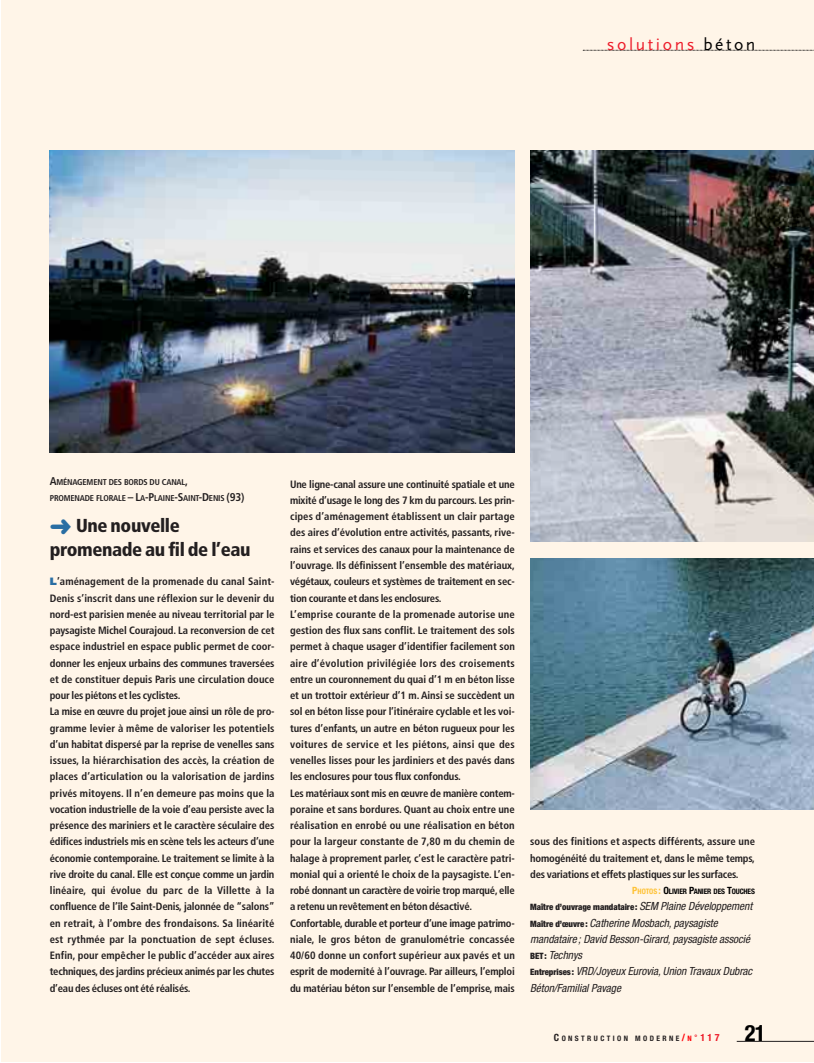
<style>
.page{position:relative;width:814px;height:1063px;background:#fff}
.page>*{position:absolute;margin:0;border:0;box-sizing:border-box;transform-origin:0 0}
.t1{font:700 condensed 22.5px "Helvetica Neue";color:#000}
.t2{font:900 condensed 18.75px/23.8px "Frutiger";letter-spacing:-.02em;color:#231f20}
.t3{font:17.5px "Scala Sans";letter-spacing:.15em;color:#ed1c2a}
.t4{font:italic condensed 11.25px/16.2px "Helvetica Neue";letter-spacing:-.005em;color:#231f20}
.t5{font:700 condensed 10.62px/16.2px "Frutiger";letter-spacing:-.005em;color:#231f20}
.t6{font:900 condensed 8.75px "Helvetica Neue";letter-spacing:-.005em;color:#231f20}
.t7{font:700 condensed 8.5px/16.2px "Frutiger";letter-spacing:-.02em;color:#231f20}
.t8{font:700 condensed 7.5px "Helvetica Neue";letter-spacing:-.02em;color:#000}
.t9{font:700 condensed 7.5px "Helvetica Neue";letter-spacing:.32em;color:#231f20}
.s1{color:#000}
.s2{font-size:11.25px}
.s3{color:#296ea3}
.s4{font-weight:900;font-stretch:normal;color:#296ea3}
.s5{font-size:10px;color:#fec133}
.s6{color:#fec133}
.s7{font-size:10px}
.s8{font-weight:400;font-style:italic;font-size:11.25px}
.s9{font-weight:900;font-style:normal;font-size:8.75px}
.s10{font-size:10px;color:#ff0007}
.s11{color:#ff0007}
.s12{font-family:"Rotis Sans Serif";font-stretch:normal;font-size:10px;color:#ed1c2a}
.s13{font-size:10px;color:#ed1c2a}
</style>
<div class="page">
<div style="left:1px;top:0;width:813px;height:1062px;background:#fff5e8"></div>
<hr style="left:737px;top:1041px;width:77px;height:1px;background:#231f20">
<svg style="left:583px;top:50px;width:231px;height:1px"></svg>
<img style="left:50px;top:150px;width:465px;height:302px">
<img style="left:530px;top:150px;width:284px;height:392px">
<img style="left:530px;top:558px;width:284px;height:252px">
<h3 class="t3" style="left:607px;top:37px;width:150px">solutions <span class="s1">béton</span></h3>
<p class="t7" style="left:50px;top:474px;width:196px"><span class="s2">A</span>MÉNAGEMENT DES BORDS DU CANAL<span class="s2">,<br></span>PROMENADE FLORALE <span class="s2">– L</span>A<span class="s2">-P</span>LAINE<span class="s2">-S</span>AINT<span class="s2">-D</span>ENIS <span class="s2">(93)</span></p>
<h2 class="t2" style="left:50px;top:515px;width:202px"><span class="s3">➜</span> Une nouvelle promenade au fil de l’eau</h2>
<p class="t5" style="left:50px;top:574px;width:226px"><span class="s4">L</span>’aménagement de la promenade du canal Saint-Denis s’inscrit dans une réflexion sur le devenir du nord-est parisien menée au niveau territorial par le paysagiste Michel Courajoud. La reconversion de cet espace industriel en espace public permet de coor&shy;donner les enjeux urbains des communes traversées et de constituer depuis Paris une circulation douce pour les piétons et les cyclistes.<br>La mise en œuvre du projet joue ainsi un rôle de pro&shy;gramme levier à même de valoriser les potentiels d’un habitat dispersé par la reprise de venelles sans issues, la hiérarchisation des accès, la création de places d’articulation ou la valorisation de jardins privés mitoyens. Il n’en demeure pas moins que la vocation industrielle de la voie d’eau persiste avec la présence des mariniers et le caractère séculaire des édifices industriels mis en scène tels les acteurs d’une économie contemporaine. Le traitement se limite à la rive droite du canal. Elle est conçue comme un jardin linéaire, qui évolue du parc de la Villette à la confluence de l’île Saint-Denis, jalonnée de “salons” en retrait, à l’ombre des frondaisons. Sa linéarité est rythmée par la ponctuation de sept écluses.<br>Enfin, pour empêcher le public d’accéder aux aires techniques, des jardins précieux animés par les chutes d’eau des écluses ont été réalisés.</p>
<p class="t5" style="left:290px;top:477px;width:226px">Une ligne-canal assure une continuité spatiale et une mixité d’usage le long des 7 km du parcours. Les prin&shy;cipes d’aménagement établissent un clair partage des aires d’évolution entre activités, passants, rive&shy;rains et services des canaux pour la maintenance de l’ouvrage. Ils définissent l’ensemble des matériaux, végétaux, couleurs et systèmes de traitement en sec&shy;tion courante et dans les enclosures.<br>L’emprise courante de la promenade autorise une gestion des flux sans conflit. Le traitement des sols permet à chaque usager d’identifier facilement son aire d’évolution privilégiée lors des croisements entre un couronnement du quai d’1 m en béton lisse et un trottoir extérieur d’1 m. Ainsi se succèdent un sol en béton lisse pour l’itinéraire cyclable et les voi&shy;tures d’enfants, un autre en béton rugueux pour les voitures de service et les piétons, ainsi que des venelles lisses pour les jardiniers et des pavés dans les enclosures pour tous flux confondus.<br>Les matériaux sont mis en œuvre de manière contem&shy;poraine et sans bordures. Quant au choix entre une réalisation en enrobé ou une réalisation en béton pour la largeur constante de 7,80 m du chemin de halage à proprement parler, c’est le caractère patri&shy;monial qui a orienté le choix de la paysagiste. L’en&shy;robé donnant un caractère de voirie trop marqué, elle a retenu un revêtement en béton désactivé.<br>Confortable, durable et porteur d’une image patrimo&shy;niale, le gros béton de granulométrie concassée 40/60 donne un confort supérieur aux pavés et un esprit de modernité à l’ouvrage. Par ailleurs, l’emploi du matériau béton sur l’ensemble de l’emprise, mais</p>
<p class="t5" style="left:530px;top:834px;width:226px;text-align:justify">sous des finitions et aspects différents, assure une homogénéité du traitement et, dans le même temps, des variations et effets plastiques sur les surfaces.</p>
<p class="t8" style="left:632px;top:888px;width:124px"><span class="s5">P</span><span class="s6">HOTOS</span> <span class="s5">:</span> <span class="s7">O</span>LIVIER <span class="s7">P</span>ANIER DES <span class="s7">T</span>OUCHES</p>
<p class="t6" style="left:530px;top:904px;width:224px">Maître d’ouvrage mandataire: <span class="s8">SEM Plaine Développement</span></p>
<p class="t4" style="left:530px;top:915px;width:224px"><span class="s9">Maître d’œuvre:</span> Catherine Mosbach, paysagiste mandataire; David Besson-Girard, paysagiste associé <span class="s9">BET:</span> Technys<br><span class="s9">Entreprises:</span> VRD/Joyeux Eurovia, Union Travaux Dubrac Béton/Familial Pavage</p>
<p class="t9" style="left:554px;top:1035px;width:167px"><span class="s7">C</span>ONSTRUCTION MODERNE<span class="s10">/</span><span class="s11">N</span><span class="s12">°</span><span class="s13">117</span></p>
<h1 class="t1" style="left:745px;top:1025px;width:22px">21</h1>
</div>
